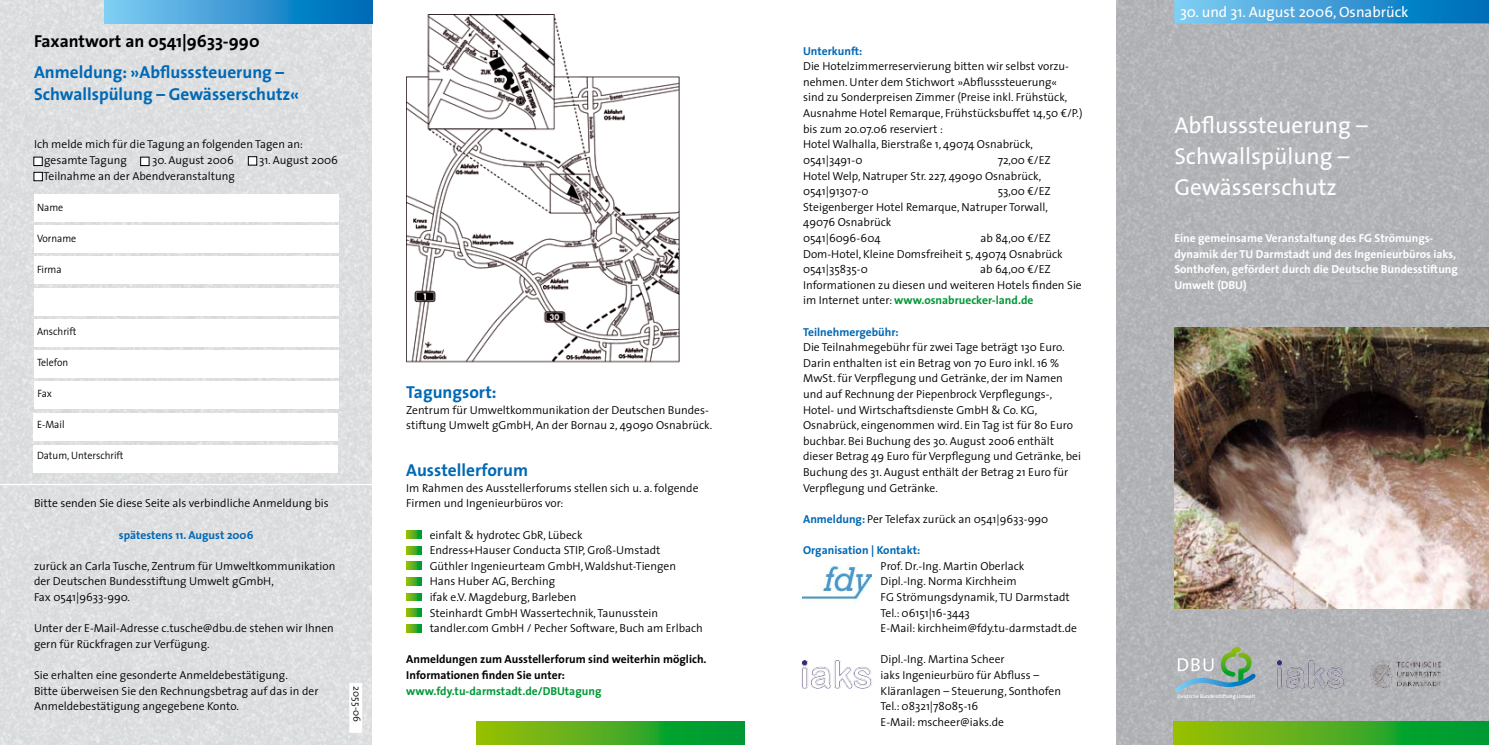
<style>
.page{position:relative;width:1489px;height:745px;background:#fff}
.page>*{position:absolute;margin:0;border:0;box-sizing:border-box;transform-origin:0 0}
.t1{font:23.12px/31.1px "The Sans";color:#fff}
.t2{font:700 17.38px/21.5px "The Sans";color:#0068b4}
.t3{font:700 17.38px "The Sans";color:#000}
.t4{font:15px "The Sans";color:#fff}
.t5{font:300 11.5px/15.6px "The Sans";color:#000}
.t6{font:700 11.5px/15.6px "The Sans";color:#fff}
.t7{font:700 11.5px/15.6px "The Sans";color:#000}
.t8{font:700 11.5px "The Sans";color:#0068b4}
.t9{font:700 11.5px "The Sans";color:#009836}
.t10{font:300 10.62px "The Sans";color:#000;scale:.94 1}
.t11{font:300 10px "The Sans";color:#000}
.t12{font:600 5.25px "The Sans";color:#fff}
.s1{font-weight:700;color:#009836}
.s2{font-weight:700;color:#0068b4}
</style>
<div class="page">
<img style="left:1116px;top:0;width:372px;height:744px">
<svg style="left:1174px;top:0;width:314px;height:23px"></svg>
<svg style="left:1173px;top:721px;width:315px;height:23px"></svg>
<svg style="left:476px;top:721px;width:268px;height:23px"></svg>
<img style="left:0;top:0;width:372px;height:744px">
<svg style="left:104px;top:0;width:268px;height:23px"></svg>
<svg style="left:1175px;top:646px;width:80px;height:45px"></svg>
<img style="left:1276px;top:660px;width:69px;height:27px">
<img style="left:1370px;top:661px;width:69px;height:26px">
<div style="left:350px;top:683px;width:11px;height:48px;background:#fff"></div>
<div style="left:349px;top:682px;width:13px;height:50px;border:1px solid #fff"></div>
<img style="left:1174px;top:327px;width:314px;height:281px">
<svg style="left:406px;top:530px;width:16px;height:8px"></svg>
<svg style="left:406px;top:546px;width:16px;height:7px"></svg>
<svg style="left:406px;top:561px;width:16px;height:8px"></svg>
<svg style="left:406px;top:577px;width:16px;height:8px"></svg>
<svg style="left:406px;top:593px;width:16px;height:7px"></svg>
<svg style="left:406px;top:608px;width:16px;height:8px"></svg>
<svg style="left:406px;top:624px;width:16px;height:7px"></svg>
<img style="left:406px;top:14px;width:274px;height:349px">
<div style="left:34px;top:256px;width:304px;height:28px;background:#fff"></div>
<div style="left:34px;top:444px;width:304px;height:28px;background:#fff"></div>
<div style="left:34px;top:412px;width:304px;height:28px;background:#fff"></div>
<div style="left:34px;top:225px;width:304px;height:28px;background:#fff"></div>
<div style="left:34px;top:194px;width:304px;height:27px;background:#fff"></div>
<div style="left:34px;top:350px;width:304px;height:27px;background:#fff"></div>
<div style="left:34px;top:288px;width:304px;height:27px;background:#fff"></div>
<div style="left:34px;top:319px;width:304px;height:27px;background:#fff"></div>
<div style="left:34px;top:381px;width:304px;height:28px;background:#fff"></div>
<hr style="left:0;top:483px;width:380px;height:2px;background:#fff">
<img style="left:802px;top:565px;width:69px;height:36px">
<img style="left:801px;top:660px;width:71px;height:27px">
<div style="left:34px;top:157px;width:8px;height:8px;background:#fff"></div>
<div style="left:34px;top:157px;width:8px;height:9px;border:1px solid #010101"></div>
<div style="left:141px;top:157px;width:8px;height:8px;background:#fff"></div>
<div style="left:140px;top:157px;width:9px;height:9px;border:1px solid #010101"></div>
<div style="left:248px;top:157px;width:9px;height:8px;background:#fff"></div>
<div style="left:248px;top:156px;width:9px;height:9px;border:1px solid #010101"></div>
<div style="left:34px;top:172px;width:8px;height:9px;background:#fff"></div>
<div style="left:34px;top:172px;width:9px;height:9px;border:1px solid #010101"></div>
<h2 class="t3" style="left:34px;top:26px;width:227px">Faxantwort an 0541|9633-990</h2>
<h2 class="t2" style="left:34px;top:61px;width:267px">Anmeldung: »Abflusssteuerung –<br>Schwallspülung – Gewässerschutz«</h2>
<p class="t5" style="left:44px;top:136px;width:260px;text-indent:-10px">Ich melde mich für die Tagung an folgenden Tagen an: gesamte Tagung</p>
<p class="t5" style="left:152px;top:152px;width:83px">30. August 2006</p>
<p class="t5" style="left:259px;top:152px;width:80px">31. August 2006</p>
<p class="t5" style="left:44px;top:167px;width:193px">Teilnahme an der Abendveranstaltung</p>
<p class="t10" style="left:37px;top:198px;width:29px">Name</p>
<p class="t10" style="left:37px;top:229px;width:43px">Vorname</p>
<p class="t10" style="left:37px;top:260px;width:28px">Firma</p>
<p class="t10" style="left:37px;top:322px;width:43px">Anschrift</p>
<p class="t10" style="left:37px;top:353px;width:35px">Telefon</p>
<p class="t10" style="left:37px;top:384px;width:17px">Fax</p>
<p class="t10" style="left:37px;top:415px;width:31px">E-Mail</p>
<p class="t10" style="left:37px;top:446px;width:94px">Datum, Unterschrift</p>
<p class="t5" style="left:34px;top:495px;width:296px">Bitte senden Sie diese Seite als verbindliche Anmeldung bis</p>
<p class="t8" style="left:119px;top:524px;width:136px">spätestens 11. August 2006</p>
<p class="t5" style="left:34px;top:557px;width:303px">zurück an Carla Tusche, Zentrum für Umweltkommunikation der Deutschen Bundesstiftung Umwelt gGmbH,<br>Fax 0541|9633-990.</p>
<p class="t5" style="left:34px;top:619px;width:301px">Unter der E-Mail-Adresse c.tusche@dbu.de stehen wir Ihnen gern für Rückfragen zur Verfügung.</p>
<p class="t5" style="left:34px;top:666px;width:286px">Sie erhalten eine gesonderte Anmeldebestätigung.<br>Bitte überweisen Sie den Rechnungsbetrag auf das in der<br>Anmeldebestätigung angegebene Konto.</p>
<p class="t11" style="left:365px;top:686px;width:37px;rotate:90deg">2055-06</p>
<h2 class="t2" style="left:406px;top:380px;width:92px">Tagungsort:</h2>
<p class="t5" style="left:406px;top:401px;width:307px">Zentrum für Umweltkommunikation der Deutschen Bundes&shy;stiftung Umwelt gGmbH, An der Bornau 2, 49090 Osnabrück.</p>
<h2 class="t2" style="left:406px;top:458px;width:123px">Ausstellerforum</h2>
<p class="t5" style="left:406px;top:479px;width:294px">Im Rahmen des Ausstellerforums stellen sich u. a. folgende<br>Firmen und Ingenieurbüros vor:</p>
<p class="t5" style="left:429px;top:526px;width:275px">einfalt &amp; hydrotec GbR, Lübeck<br>Endress+Hauser Conducta STIP, Groß-Umstadt<br>Güthler Ingenieurteam GmbH, Waldshut-Tiengen Hans Huber AG, Berching<br>ifak e.V. Magdeburg, Barleben<br>Steinhardt GmbH Wassertechnik, Taunusstein tandler.com GmbH / Pecher Software, Buch am Erlbach</p>
<p class="t7" style="left:406px;top:651px;width:302px">Anmeldungen zum Ausstellerforum sind weiterhin möglich.<br>Informationen finden Sie unter:</p>
<p class="t9" style="left:406px;top:680px;width:197px">www.fdy.tu-darmstadt.de/DBUtagung</p>
<p class="t8" style="left:803px;top:41px;width:61px">Unterkunft:</p>
<p class="t5" style="left:803px;top:58px;width:281px">Die Hotelzimmerreservierung bitten wir selbst vorzu&shy;nehmen. Unter dem Stichwort »Abflusssteuerung«<br>sind zu Sonderpreisen Zimmer (Preise inkl. Frühstück, Ausnahme Hotel Remarque, Frühstücksbuffet 14,50 €/P.) bis zum 20.07.06 reserviert :<br>Hotel Walhalla, Bierstraße 1, 49074 Osnabrück, 0541|3491-0</p>
<p class="t5" style="left:803px;top:152px;width:249px;text-indent:195px">72,00 €/EZ<br>Hotel Welp, Natruper Str. 227, 49090 Osnabrück,<br>0541|91307-0</p>
<p class="t5" style="left:803px;top:183px;width:249px;text-indent:195px">53,00 €/EZ<br>Steigenberger Hotel Remarque, Natruper Torwall,<br>49076 Osnabrück<br>0541|6096-604</p>
<p class="t5" style="left:803px;top:230px;width:261px;text-indent:177px">ab 84,00 €/EZ<br>Dom-Hotel, Kleine Domsfreiheit 5, 49074 Osnabrück<br>0541|35835-0</p>
<p class="t5" style="left:803px;top:261px;width:280px;text-indent:177px">ab 64,00 €/EZ<br>Informationen zu diesen und weiteren Hotels finden Sie im Internet unter: <span class="s1">www.osnabruecker-land.de</span></p>
<p class="t8" style="left:803px;top:322px;width:97px">Teilnehmergebühr:</p>
<p class="t5" style="left:803px;top:339px;width:279px">Die Teilnahmegebühr für zwei Tage beträgt 130 Euro.<br>Darin enthalten ist ein Betrag von 70 Euro inkl. 16 % MwSt. für Verpflegung und Getränke, der im Namen und auf Rechnung der Piepenbrock Verpflegungs-, Hotel- und Wirtschaftsdienste GmbH &amp; Co. KG, Osnabrück, eingenommen wird. Ein Tag ist für 80 Euro buchbar. Bei Buchung des 30. August 2006 enthält dieser Betrag 49 Euro für Verpflegung und Getränke, bei Buchung des 31. August enthält der Betrag 21 Euro für Verpflegung und Getränke.</p>
<p class="t5" style="left:803px;top:510px;width:247px"><span class="s2">Anmeldung:</span> Per Telefax zurück an 0541|9633-990</p>
<p class="t8" style="left:803px;top:540px;width:119px">Organisation | Kontakt:</p>
<p class="t5" style="left:880px;top:557px;width:198px">Prof. Dr.-Ing. Martin Oberlack<br>Dipl.-Ing. Norma Kirchheim<br>FG Strömungsdynamik, TU Darmstadt<br>Tel.: 06151|16-3443<br>E-Mail: kirchheim@fdy.tu-darmstadt.de</p>
<p class="t5" style="left:880px;top:651px;width:182px">Dipl.-Ing. Martina Scheer<br>iaks Ingenieurbüro für Abfluss –<br>Kläranlagen – Steuerung, Sonthofen<br>Tel.: 08321|78085-16<br>E-Mail: mscheer@iaks.de</p>
<h3 class="t4" style="left:1179px;top:-1px;width:230px">30. und 31. August 2006, Osnabrück</h3>
<h1 class="t1" style="left:1174px;top:108px;width:195px">Abflusssteuerung –<br>Schwallspülung –<br>Gewässerschutz</h1>
<p class="t6" style="left:1174px;top:230px;width:285px">Eine gemeinsame Veranstaltung des FG Strömungs&shy;dynamik der TU Darmstadt und des Ingenieurbüros iaks, Sonthofen, gefördert durch die Deutsche Bundesstiftung Umwelt (DBU)</p>
<p class="t12" style="left:1177px;top:691px;width:79px">Deutsche Bundesstiftung Umwelt</p>
</div>
